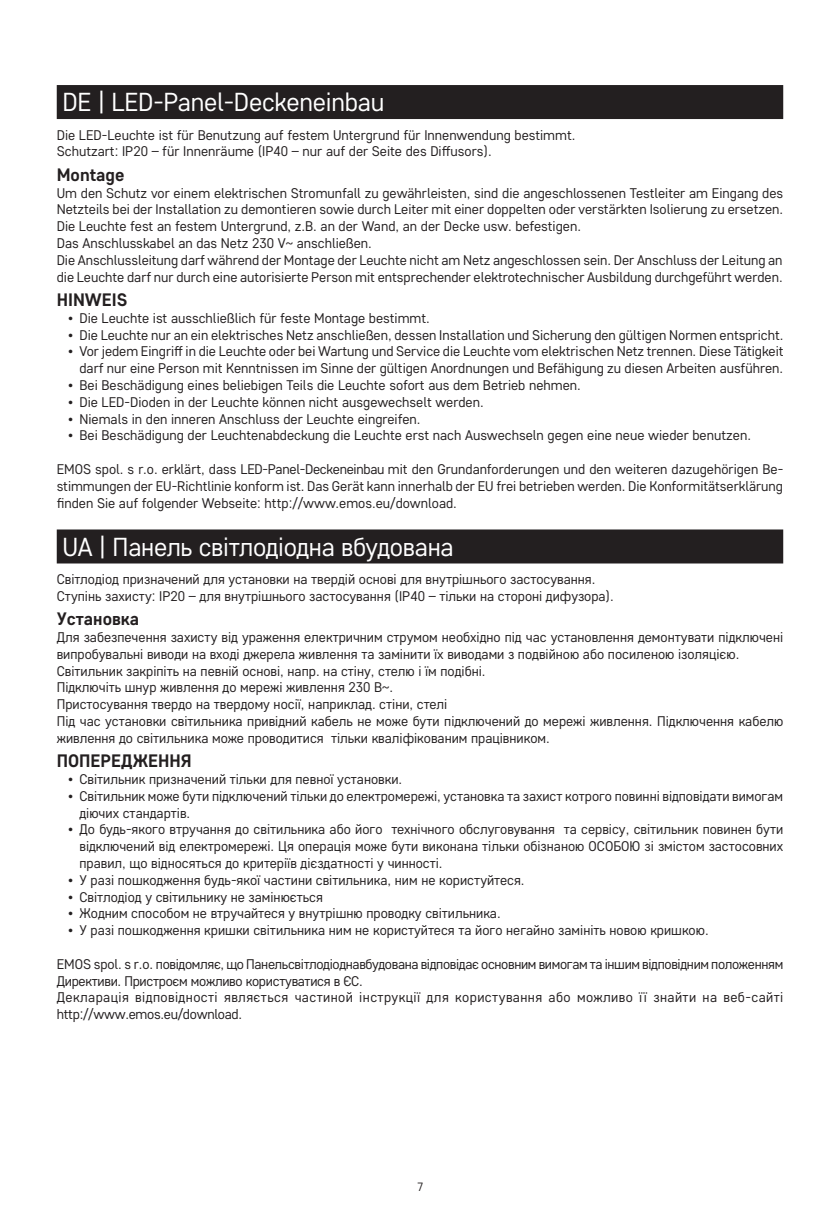
<style>
.page{position:relative;width:840px;height:1219px;background:#fff}
.page>*{position:absolute;margin:0;border:0;box-sizing:border-box;transform-origin:0 0}
.t1{font:26px "Core Sans D35";letter-spacing:-.01em;color:#fff}
.t2{font:700 18px "Core Sans D55";color:#231f20}
.t3{font:14px/16.8px "Core Sans D35";color:#231f20}
.t4{font:14px/16.8px "Core Sans D35";letter-spacing:-.02em;color:#231f20}
.t5{font:12px "Core Sans D35";color:#231f20}
</style>
<div class="page">
<div style="left:57px;top:85px;width:725px;height:34px;background:#231f20"></div>
<div style="left:57px;top:529px;width:725px;height:34px;background:#231f20"></div>
<h1 class="t1" style="left:62px;top:86px;width:323px">DE | LED-Panel-Deckeneinbau</h1>
<p class="t3" style="left:57px;top:126px;width:520px">Die LED-Leuchte ist für Benutzung auf festem Untergrund für Innenwendung bestimmt.<br>Schutzart: IP20 – für Innenräume (IP40 – nur auf der Seite des Diffusors).</p>
<p class="t2" style="left:57px;top:163px;width:69px">Montage</p>
<p class="t3" style="left:57px;top:184px;width:727px">Um den Schutz vor einem elektrischen Stromunfall zu gewährleisten, sind die angeschlossenen Testleiter am Eingang des Netzteils bei der Installation zu demontieren sowie durch Leiter mit einer doppelten oder verstärkten Isolierung zu ersetzen.<br>Die Leuchte fest an festem Untergrund, z.B. an der Wand, an der Decke usw. befestigen.<br>Das Anschlusskabel an das Netz 230 V~ anschließen.<br>Die Anschlussleitung darf während der Montage der Leuchte nicht am Netz angeschlossen sein. Der Anschluss der Leitung an die Leuchte darf nur durch eine autorisierte Person mit entsprechender elektrotechnischer Ausbildung durchgeführt werden.</p>
<p class="t2" style="left:57px;top:288px;width:72px">HINWEIS</p>
<p class="t3" style="left:68px;top:309px;width:363px">• Die Leuchte ist ausschließlich für feste Montage bestimmt.</p>
<p class="t3" style="left:68px;top:326px;width:716px">• Die Leuchte nur an ein elektrisches Netz anschließen, dessen Installation und Sicherung den gültigen Normen entspricht.</p>
<p class="t3" style="left:68px;top:343px;width:716px;text-align:right">• Vor jedem Eingriff in die Leuchte oder bei Wartung und Service die Leuchte vom elektrischen Netz trennen. Diese Tätigkeit darf nur eine Person mit Kenntnissen im Sinne der gültigen Anordnungen und Befähigung zu diesen Arbeiten ausführen.</p>
<p class="t3" style="left:68px;top:376px;width:514px">• Bei Beschädigung eines beliebigen Teils die Leuchte sofort aus dem Betrieb nehmen.</p>
<p class="t3" style="left:68px;top:393px;width:417px">• Die LED-Dioden in der Leuchte können nicht ausgewechselt werden.</p>
<p class="t3" style="left:68px;top:410px;width:354px">• Niemals in den inneren Anschluss der Leuchte eingreifen.</p>
<p class="t3" style="left:68px;top:427px;width:684px">• Bei Beschädigung der Leuchtenabdeckung die Leuchte erst nach Auswechseln gegen eine neue wieder benutzen.</p>
<p class="t3" style="left:57px;top:460px;width:727px;text-align:justify">EMOS spol. s r.o. erklärt, dass LED-Panel-Deckeneinbau mit den Grundanforderungen und den weiteren dazugehörigen Be&shy;stimmungen der EU-Richtlinie konform ist. Das Gerät kann innerhalb der EU frei betrieben werden. Die Konformitätserklärung finden Sie auf folgender Webseite: http://www.emos.eu/download.</p>
<h1 class="t1" style="left:62px;top:530px;width:392px">UA | Панель світлодіодна вбудована</h1>
<p class="t3" style="left:57px;top:570px;width:558px">Світлодіод призначений для установки на твердій основі для внутрішнього застосування.<br>Ступінь захисту: IP20 – для внутрішнього застосування (IP40 – тільки на стороні дифузора).</p>
<p class="t2" style="left:57px;top:607px;width:84px">Установка</p>
<p class="t3" style="left:57px;top:628px;width:727px">Для забезпечення захисту від ураження електричним струмом необхідно під час установлення демонтувати підключені випробувальні виводи на вході джерела живлення та замінити їх виводами з подвійною або посиленою ізоляцією.<br>Світильник закріпіть на певній основі, напр. на стіну, стелю і їм подібні.<br>Підключіть шнур живлення до мережі живлення 230 В~.<br>Пристосування твердо на твердому носії, наприклад. стіни, стелі<br>Під час установки світильника привідний кабель не може бути підключений до мережі живлення. Підключення кабелю живлення до світильника може проводитися тільки кваліфікованим працівником.</p>
<p class="t2" style="left:57px;top:749px;width:136px">ПОПЕРЕДЖЕННЯ</p>
<p class="t3" style="left:68px;top:770px;width:335px">• Світильник призначений тільки для певної установки.</p>
<p class="t3" style="left:79px;top:787px;width:704px;text-indent:-11px">• Світильник може бути підключений тільки до електромережі, установка та захист котрого повинні відповідати вимогам діючих стандартів.</p>
<p class="t3" style="left:79px;top:821px;width:705px;text-align:justify;text-indent:-11px">• До будь-якого втручання до світильника або його технічного обслуговування та сервісу, світильник повинен бути відключений від електромережі. Ця операція може бути виконана тільки обізнаною ОСОБОЮ зі змістом застосовних правил, що відносяться до критеріїв дієздатності у чинності.</p>
<p class="t3" style="left:68px;top:871px;width:457px">• У разі пошкодження будь-якої частини світильника, ним не користуйтеся.</p>
<p class="t3" style="left:68px;top:888px;width:256px">• Світлодіод у світильнику не замінюється</p>
<p class="t3" style="left:68px;top:905px;width:434px">• Жодним способом не втручайтеся у внутрішню проводку світильника.</p>
<p class="t3" style="left:68px;top:921px;width:641px">• У разі пошкодження кришки світильника ним не користуйтеся та його негайно замініть новою кришкою.</p>
<p class="t4" style="left:57px;top:955px;width:727px">EMOS spol. s r.o. повідомляє, що Панельсвітлодіоднавбудована відповідає основним вимогам та іншим відповідним положенням Директиви. Пристроєм можливо користуватися в ЄС.<br>Декларація відповідності являється частиной інструкції для користування або можливо її знайти на веб-сайті http://www.emos.eu/download.</p>
<p class="t5" style="left:417px;top:1179px;width:8px">7</p>
</div>
